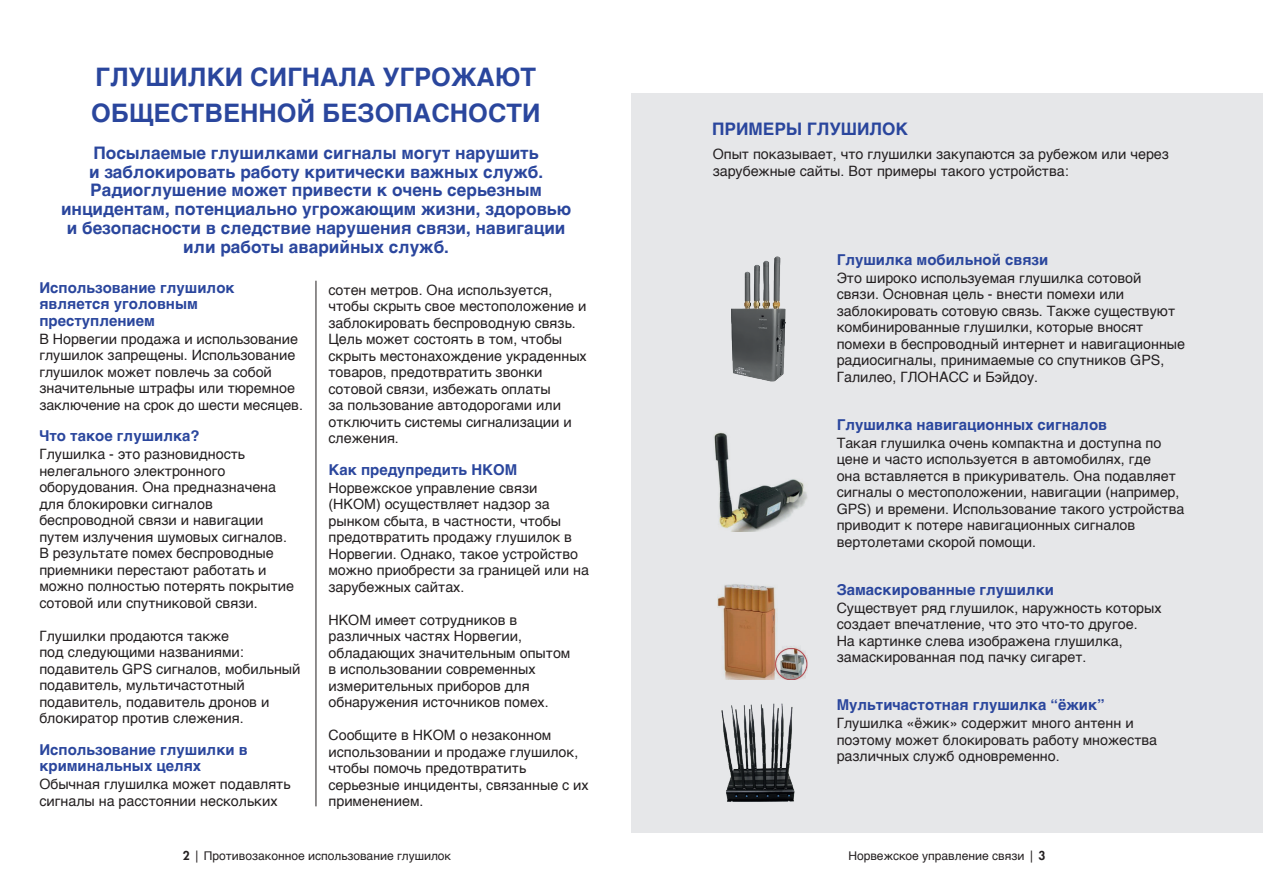
<style>
.page{position:relative;width:1263px;height:893px;background:#fff}
.page>*{position:absolute;margin:0;border:0;box-sizing:border-box;transform-origin:0 0}
.t1{font:700 25.5px/36px "Helvetica";color:#2a469d}
.t2{font:700 17.25px/18.9px "Helvetica";color:#2a469d;text-align:center}
.t3{font:700 15px/16.5px "Helvetica";color:#2a469d}
.t4{font:14.25px/16.5px "Helvetica";color:#231f20}
.t5{font:12px "Helvetica";color:#231f20}
.s1{font-family:"Futura Std";font-weight:800}
.s2{font-family:"Futura Std"}
</style>
<div class="page">
<div style="left:631px;top:94px;width:632px;height:739px;background:#e6e7e9"></div>
<hr style="left:316px;top:281px;width:1px;height:525px;background:#231f20">
<img style="left:717px;top:584px;width:91px;height:96px">
<img style="left:731px;top:256px;width:55px;height:126px">
<img style="left:721px;top:703px;width:74px;height:99px">
<img style="left:714px;top:432px;width:93px;height:100px">
<h1 class="t1" style="left:91px;top:59px;width:451px">ГЛУШИЛКИ СИГНАЛА УГРОЖАЮТ<br>ОБЩЕСТВЕННОЙ БЕЗОПАСНОСТИ</h1>
<p class="t2" style="left:61px;top:144px;width:512px">Посылаемые глушилками сигналы могут нарушить<br>и заблокировать работу критически важных служб.<br>Радиоглушение может привести к очень серьезным инцидентам, потенциально угрожающим жизни, здоровью и безопасности в следствие нарушения связи, навигации или работы аварийных служб.</p>
<p class="t3" style="left:39px;top:279px;width:197px">Использование глушилок является уголовным преступлением</p>
<p class="t4" style="left:39px;top:331px;width:265px">B Норвегии продажа и использование глушилок запрещены. Использование глушилок может повлечь за собой значительные штрафы или тюремное заключение на срок до шести месяцев.</p>
<p class="t3" style="left:39px;top:428px;width:162px">Что такое глушилка?</p>
<p class="t4" style="left:39px;top:446px;width:256px">Глушилка - это разновидность нелегального электронного оборудования. Она предназначена для блокировки сигналов беспроводной связи и навигации путем излучения шумовых сигналов.<br>В результате помех беспроводные приемники перестают работать и можно полностью потерять покрытие сотовой или спутниковой связи.</p>
<p class="t4" style="left:39px;top:628px;width:263px">Глушилки продаются также<br>под следующими названиями: подавитель GPS сигналов, мобильный подавитель, мультичастотный подавитель, подавитель дронов и блокиратор против слежения.</p>
<p class="t3" style="left:39px;top:741px;width:210px">Использование глушилки в криминальных целях</p>
<p class="t4" style="left:39px;top:776px;width:253px">Обычная глушилка может подавлять сигналы на расстоянии нескольких</p>
<p class="t4" style="left:328px;top:282px;width:260px">сотен метров. Она используется, чтобы скрыть свое местоположение и заблокировать беспроводную связь.<br>Цель может состоять в том, чтобы скрыть местонахождение украденных товаров, предотвратить звонки сотовой связи, избежать оплаты<br>за пользование автодорогами или отключить системы сигнализации и слежения.</p>
<p class="t3" style="left:328px;top:461px;width:190px">Как предупредить НКОМ</p>
<p class="t4" style="left:328px;top:480px;width:262px">Норвежское управление связи (НКОМ) осуществляет надзор за рынком сбыта, в частности, чтобы предотвратить продажу глушилок в<br>Норвегии. Однако, такое устройство можно приобрести за границей или на зарубежных сайтах.</p>
<p class="t4" style="left:328px;top:612px;width:243px">НКОМ имеет сотрудников в различных частях Норвегии, обладающих значительным опытом в использовании современных измерительных приборов для обнаружения источников помех.</p>
<p class="t4" style="left:328px;top:727px;width:262px">Сообщите в НКОМ о незаконном использовании и продаже глушилок, чтобы помочь предотвратить серьезные инциденты, связанные с их применением.</p>
<p class="t2" style="left:712px;top:120px;width:197px">ПРИМЕРЫ ГЛУШИЛОК</p>
<p class="t4" style="left:713px;top:146px;width:458px;line-height:17.2px">Опыт показывает, что глушилки закупаются за рубежом или через зарубежные сайты. Вот примеры такого устройства:</p>
<p class="t3" style="left:837px;top:252px;width:213px">Глушилка мобильной связи</p>
<p class="t4" style="left:837px;top:270px;width:350px">Это широко используемая глушилка сотовой связи. Основная цель - внести помехи или заблокировать сотовую связь. Также существуют комбинированные глушилки, которые вносят помехи в беспроводный интернет и навигационные радиосигналы, принимаемые со спутников GPS, Галилео, ГЛОНАСС и Бэйдоу.</p>
<p class="t3" style="left:837px;top:417px;width:272px">Глушилка навигационных сигналов</p>
<p class="t4" style="left:837px;top:435px;width:349px">Такая глушилка очень компактна и доступна по цене и часто используется в автомобилях, где<br>она вставляется в прикуриватель. Она подавляет сигналы о местоположении, навигации (например, GPS) и времени. Использование такого устройства приводит к потере навигационных сигналов вертолетами скорой помощи.</p>
<p class="t3" style="left:837px;top:582px;width:219px">Замаскированные глушилки</p>
<p class="t4" style="left:837px;top:600px;width:326px">Существует ряд глушилок, наружность которых создает впечатление, что это что-то другое.<br>На картинке слева изображена глушилка, замаскированная под пачку сигарет.</p>
<p class="t3" style="left:837px;top:697px;width:270px">Мультичастотная глушилка “ёжик”</p>
<p class="t4" style="left:837px;top:716px;width:322px">Глушилка «ёжик» содержит много антенн и поэтому может блокировать работу множества различных служб одновременно.</p>
<p class="t5" style="left:183px;top:847px;width:270px"><span class="s1">2</span> <span class="s2">|</span> Противозаконное использование глушилок</p>
<p class="t5" style="left:848px;top:847px;width:199px">Норвежское управление связи <span class="s2">|</span> <span class="s1">3</span></p>
</div>
